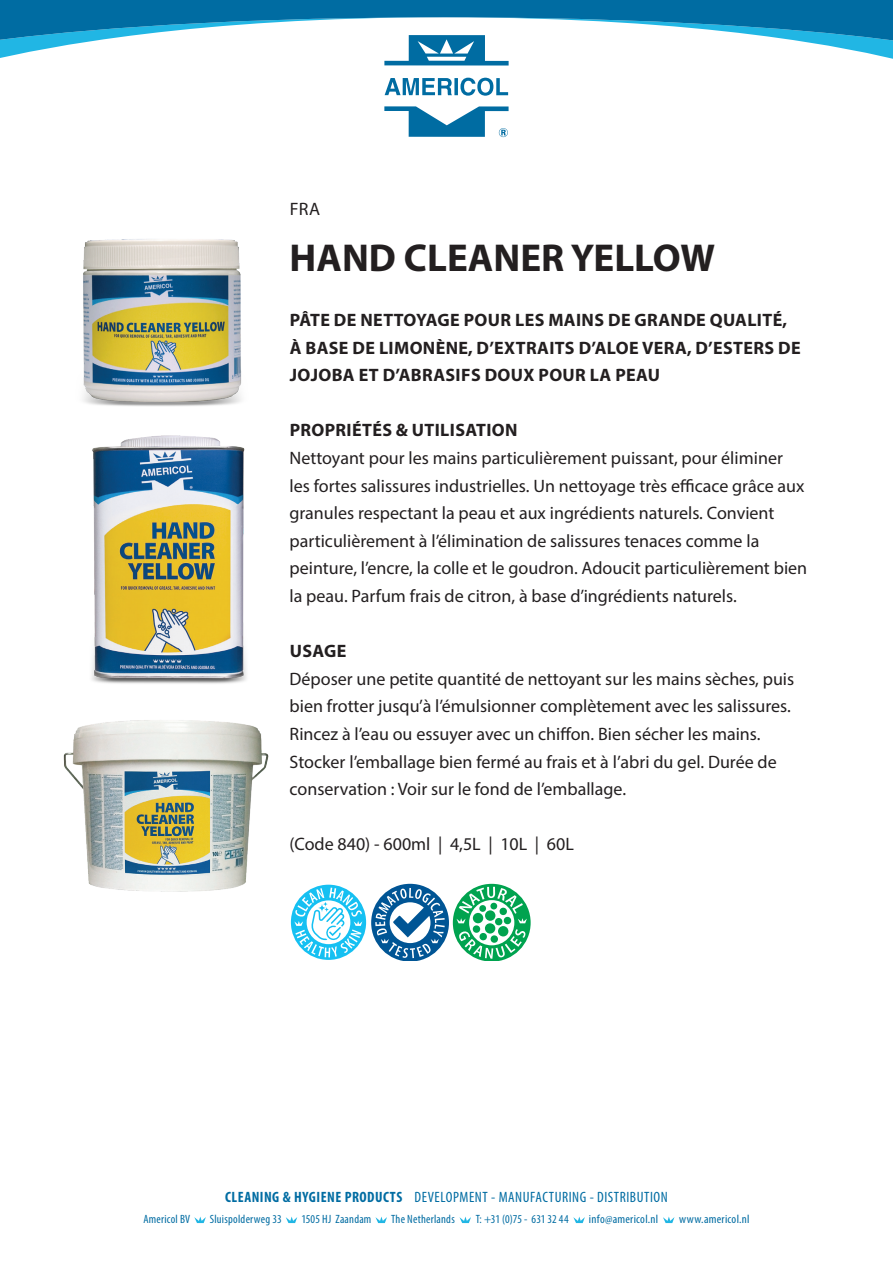
<style>
.page{position:relative;width:893px;height:1263px;background:#fff}
.page>*{position:absolute;margin:0;border:0;box-sizing:border-box;transform-origin:0 0}
.t1{font:700 39px "Myriad Pro";color:#231f20}
.t2{font:18px/27.6px "Myriad Pro";color:#231f20}
.t3{font:700 18px/27.6px "Myriad Pro";letter-spacing:.02em;color:#231f20}
.t4{font:condensed 15px "Myriad Pro";letter-spacing:.035em;color:#006ca2}
.t5{font:condensed 12px "Myriad Pro";letter-spacing:.02em;color:#006ca2}
.t6{font:condensed 12px "Myriad Pro";letter-spacing:.02em;color:#006ca2;scale:1.04 1}
.t7{font:condensed 12px "Myriad Pro";color:#006ca2}
.s1{font-weight:700}
</style>
<div class="page">
<svg style="left:0;top:0;width:893px;height:137px"></svg>
<svg style="left:194px;top:1216px;width:12px;height:7px"></svg>
<svg style="left:286px;top:1216px;width:11px;height:7px"></svg>
<svg style="left:375px;top:1216px;width:12px;height:7px"></svg>
<svg style="left:459px;top:1216px;width:12px;height:7px"></svg>
<svg style="left:573px;top:1216px;width:12px;height:7px"></svg>
<svg style="left:663px;top:1216px;width:11px;height:7px"></svg>
<svg style="left:291px;top:884px;width:240px;height:77px"></svg>
<img style="left:63px;top:720px;width:206px;height:172px">
<img style="left:91px;top:455px;width:156px;height:229px">
<img style="left:83px;top:239px;width:162px;height:216px">
<p class="t2" style="left:290px;top:195px;width:32px">FRA</p>
<h1 class="t1" style="left:290px;top:232px;width:427px">HAND CLEANER YELLOW</h1>
<p class="t3" style="left:290px;top:305px;width:512px">PÂTE DE NETTOYAGE POUR LES MAINS DE GRANDE QUALITÉ,<br>À BASE DE LIMONÈNE, D’EXTRAITS D’ALOE VERA, D’ESTERS DE<br>JOJOBA ET D’ABRASIFS DOUX POUR LA PEAU</p>
<p class="t3" style="left:290px;top:416px;width:229px">PROPRIÉTÉS &amp; UTILISATION</p>
<p class="t2" style="left:290px;top:444px;width:519px">Nettoyant pour les mains particulièrement puissant, pour éliminer les fortes salissures industrielles. Un nettoyage très efficace grâce aux granules respectant la peau et aux ingrédients naturels. Convient particulièrement à l’élimination de salissures tenaces comme la peinture, l’encre, la colle et le goudron. Adoucit particulièrement bien la peau. Parfum frais de citron, à base d’ingrédients naturels.</p>
<p class="t3" style="left:290px;top:637px;width:58px">USAGE</p>
<p class="t2" style="left:290px;top:665px;width:506px">Déposer une petite quantité de nettoyant sur les mains sèches, puis bien frotter jusqu’à l’émulsionner complètement avec les salissures.<br>Rincez à l’eau ou essuyer avec un chiffon. Bien sécher les mains.<br>Stocker l’emballage bien fermé au frais et à l’abri du gel. Durée de conservation : Voir sur le fond de l’emballage.</p>
<p class="t2" style="left:290px;top:830px;width:286px">(Code 840) - 600ml | 4,5L | 10L | 60L</p>
<p class="t4" style="left:225px;top:1188px;width:444px"><span class="s1">CLEANING &amp; HYGIENE PRODUCTS</span> DEVELOPMENT - MANUFACTURING - DISTRIBUTION</p>
<p class="t5" style="left:143px;top:1212px;width:48px">Americol BV</p>
<p class="t5" style="left:210px;top:1212px;width:73px">Sluispolderweg 33</p>
<p class="t5" style="left:301px;top:1212px;width:72px">1505 HJ Zaandam</p>
<p class="t5" style="left:391px;top:1212px;width:65px">The Netherlands</p>
<p class="t7" style="left:476px;top:1212px;width:94px">T: +31 (0)75 - 631 32 44</p>
<p class="t6" style="left:589px;top:1212px;width:68px">info@americol.nl</p>
<p class="t6" style="left:679px;top:1212px;width:69px">www.americol.nl</p>
</div>
